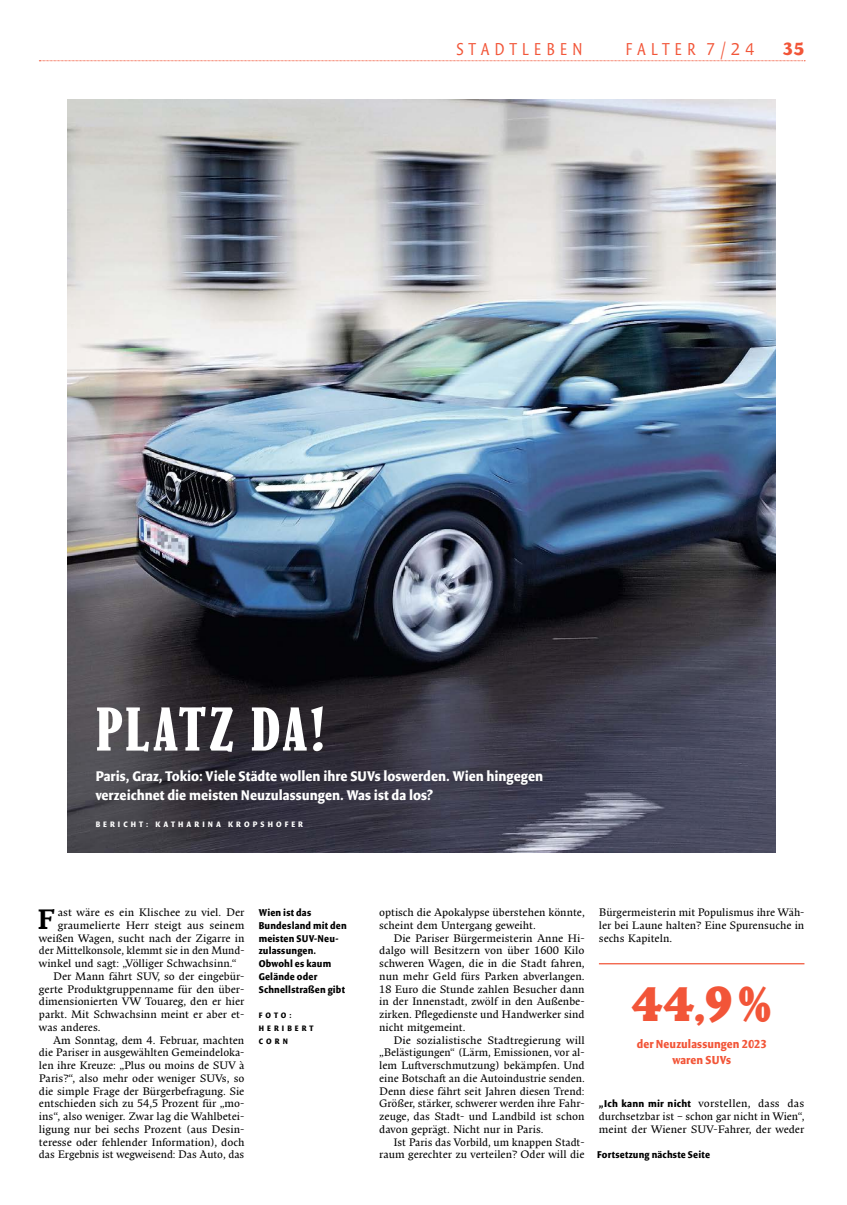
<style>
.page{position:relative;width:847px;height:1205px;background:#fff}
.page>*{position:absolute;margin:0;border:0;box-sizing:border-box;transform-origin:0 0}
.t1{font:700 condensed 57.5px "Parkinson";letter-spacing:.04em;color:#fff}
.t2{font:900 45px "Parkinson";color:#f25538}
.t3{font:700 26px "Parkinson";color:#000}
.t4{font:300 18.75px "Versa Sans Con Pro";letter-spacing:.26em;color:#f25538}
.t5{font:900 16.25px "Parkinson";color:#f25538}
.t6{font:700 15px/18.8px "Versa Sans Con Pro";letter-spacing:.005em;color:#fff}
.t7{font:700 12.5px/16.2px "Versa Sans Con Pro";letter-spacing:.015em;color:#f25538;text-align:center}
.t8{font:12px/12.8px "Lirico Press";letter-spacing:-.005em;color:#000;text-align:justify}
.t9{font:700 10.62px/12.8px "Versa Sans Con Pro";letter-spacing:.02em;color:#000}
.t10{font:700 8.5px "Versa Sans Con Pro";letter-spacing:.36em;color:#fff}
.t11{font:700 8.5px/12.8px "Versa Sans Con Pro";letter-spacing:.36em;color:#000}
.s1{font-family:"Versa Sans Con Pro";font-weight:700;font-size:10.62px}
</style>
<div class="page">
<img style="left:68px;top:100px;width:708px;height:752px">
<svg style="left:39px;top:60px;width:766px;height:1px"></svg>
<hr style="left:599px;top:963px;width:205px;height:1px;background:#f25538">
<h3 class="t4" style="left:456px;top:37px;width:128px">STADTLEBEN</h3>
<h3 class="t4" style="left:625px;top:37px;width:130px">FALTER 7/24</h3>
<h3 class="t5" style="left:783px;top:39px;width:23px">35</h3>
<h1 class="t1" style="left:96px;top:695px;width:230px">PLATZ DA!</h1>
<p class="t6" style="left:96px;top:767px;width:449px">Paris, Graz, Tokio: Viele Städte wollen ihre SUVs loswerden. Wien hingegen verzeichnet die meisten Neuzulassungen. Was ist da los?</p>
<p class="t10" style="left:96px;top:819px;width:209px">BERICHT: KATHARINA KROPSHOFER</p>
<h3 class="t3" style="left:38px;top:904px;width:18px">F</h3>
<p class="t8" style="left:58px;top:906px;width:188px">ast wäre es ein Klischee zu viel. Der</p>
<p class="t8" style="left:58px;top:919px;width:188px">graumelierte Herr steigt aus seinem</p>
<p class="t8" style="left:39px;top:931px;width:207px">weißen Wagen, sucht nach der Zigarre in</p>
<p class="t8" style="left:39px;top:944px;width:207px">der Mittelkonsole, klemmt sie in den Mund-</p>
<p class="t8" style="left:39px;top:957px;width:199px">winkel und sagt: „Völliger Schwachsinn.“</p>
<p class="t8" style="left:53px;top:970px;width:193px">Der Mann fährt SUV, so der eingebür-</p>
<p class="t8" style="left:39px;top:982px;width:207px">gerte Produktgruppenname für den über-</p>
<p class="t8" style="left:39px;top:995px;width:207px">dimensionierten VW Touareg, den er hier</p>
<p class="t8" style="left:39px;top:1008px;width:207px">parkt. Mit Schwachsinn meint er aber et-</p>
<p class="t8" style="left:39px;top:1021px;width:63px">was anderes.</p>
<p class="t8" style="left:53px;top:1033px;width:193px">Am Sonntag, dem 4. Februar, machten</p>
<p class="t8" style="left:39px;top:1046px;width:207px">die Pariser in ausgewählten Gemeindeloka-</p>
<p class="t8" style="left:39px;top:1059px;width:207px">len ihre Kreuze: „Plus ou moins de SUV à</p>
<p class="t8" style="left:39px;top:1072px;width:207px">Paris?“, also mehr oder weniger SUVs, so</p>
<p class="t8" style="left:39px;top:1084px;width:207px">die simple Frage der Bürgerbefragung. Sie</p>
<p class="t8" style="left:39px;top:1097px;width:207px">entschieden sich zu 54,5 Prozent für „mo-</p>
<p class="t8" style="left:39px;top:1110px;width:207px">ins“, also weniger. Zwar lag die Wahlbetei-</p>
<p class="t8" style="left:39px;top:1123px;width:207px">ligung nur bei sechs Prozent (aus Desin-</p>
<p class="t8" style="left:39px;top:1135px;width:207px">teresse oder fehlender Information), doch</p>
<p class="t8" style="left:39px;top:1148px;width:207px">das Ergebnis ist wegweisend: Das Auto, das</p>
<p class="t9" style="left:259px;top:906px;width:90px">Wien ist das<br>Bundesland mit den meisten SUV-Neu&shy;zulassungen.<br>Obwohl es kaum<br>Gelände oder<br>Schnellstraßen gibt</p>
<p class="t11" style="left:259px;top:1009px;width:56px">FOTO:<br>HERIBERT<br>CORN</p>
<p class="t8" style="left:379px;top:906px;width:207px">optisch die Apokalypse überstehen könnte, scheint dem Untergang geweiht.</p>
<p class="t8" style="left:379px;top:931px;width:207px;text-indent:14px">Die Pariser Bürgermeisterin Anne Hi&shy;dalgo will Besitzern von über 1600 Kilo schweren Wagen, die in die Stadt fahren, nun mehr Geld fürs Parken abverlangen.<br>18 Euro die Stunde zahlen Besucher dann in der Innenstadt, zwölf in den Außenbe&shy;zirken. Pflegedienste und Handwerker sind nicht mitgemeint.</p>
<p class="t8" style="left:379px;top:1033px;width:207px;text-indent:14px">Die sozialistische Stadtregierung will „Belästigungen“ (Lärm, Emissionen, vor al&shy;lem Luftverschmutzung) bekämpfen. Und eine Botschaft an die Autoindustrie senden.<br>Denn diese fährt seit Jahren diesen Trend:<br>Größer, stärker, schwerer werden ihre Fahr&shy;zeuge, das Stadt- und Landbild ist schon davon geprägt. Nicht nur in Paris.</p>
<p class="t8" style="left:379px;top:1135px;width:207px;text-align:right">Ist Paris das Vorbild, um knappen Stadt&shy;raum gerechter zu verteilen? Oder will die</p>
<p class="t8" style="left:599px;top:906px;width:207px">Bürgermeisterin mit Populismus ihre Wäh&shy;ler bei Laune halten? Eine Spurensuche in sechs Kapiteln.</p>
<h2 class="t2" style="left:632px;top:978px;width:141px">44,9 %</h2>
<p class="t7" style="left:637px;top:1036px;width:131px">der Neuzulassungen 2023 waren SUVs</p>
<p class="t8" style="left:599px;top:1097px;width:207px"><span class="s1">„Ich kann mir nicht</span> vorstellen, dass das durchsetzbar ist – schon gar nicht in Wien“, meint der Wiener SUV-Fahrer, der weder</p>
<p class="t9" style="left:597px;top:1148px;width:114px">Fortsetzung nächste Seite</p>
</div>
